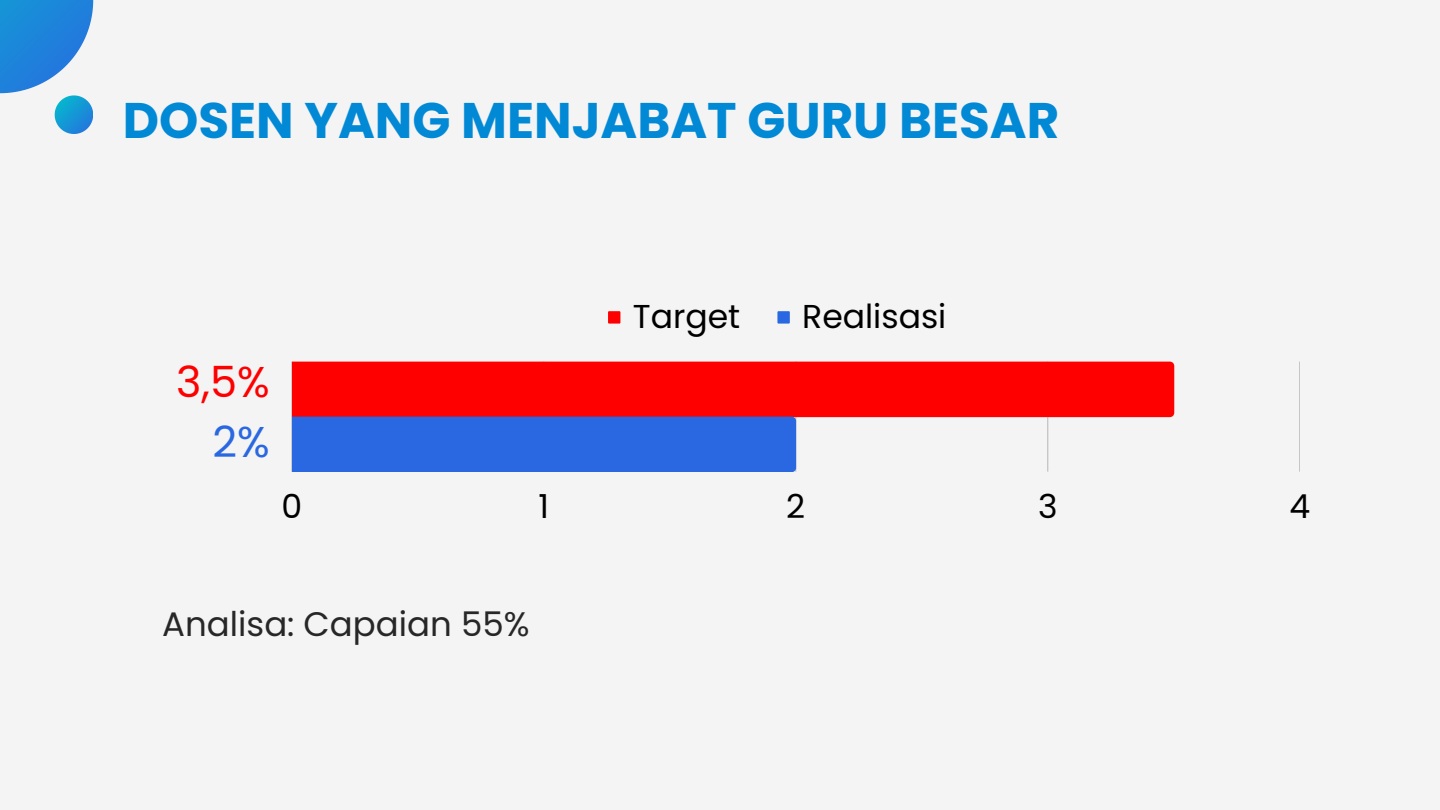
<style>
.page{position:relative;width:1440px;height:810px;background:#f4f4f4}
.page>*{position:absolute;margin:0;border:0;box-sizing:border-box;transform-origin:0 0}
.t1{font:700 50px "Poppins";color:#0189d6}
.t2{font:43px "Poppins";color:#f00}
.t3{font:43px "Poppins";color:#2a68e1}
.t4{font:34px "Poppins";color:#272727}
.t5{font:33.1px "Poppins";color:#000}
</style>
<div class="page">
<div style="left:608px;top:311px;width:12px;height:13px;background:#f00"></div>
<div style="left:777px;top:311px;width:13px;height:13px;background:#2a68e1"></div>
<svg style="left:291px;top:362px;width:1009px;height:110px;fill:#f00"></svg>
<svg style="left:1170px;top:362px;width:4px;height:55px"></svg>
<div style="left:292px;top:417px;width:504px;height:55px;background:#2a68e1"></div>
<svg style="left:0;top:0;width:93px;height:134px"></svg>
<p class="t1" style="left:123px;top:86px;width:938px">DOSEN YANG MENJABAT GURU BESAR</p>
<p class="t2" style="left:176px;top:352px;width:95px">3,5%</p>
<p class="t3" style="left:212px;top:412px;width:59px">2%</p>
<p class="t5" style="left:633px;top:293px;width:109px">Target</p>
<p class="t5" style="left:802px;top:293px;width:146px">Realisasi</p>
<p class="t5" style="left:281px;top:483px;width:22px">0</p>
<p class="t5" style="left:539px;top:483px;width:12px">1</p>
<p class="t5" style="left:786px;top:483px;width:21px">2</p>
<p class="t5" style="left:1038px;top:483px;width:21px">3</p>
<p class="t5" style="left:1289px;top:483px;width:22px">4</p>
<p class="t4" style="left:162px;top:600px;width:369px">Analisa: Capaian 55%</p>
</div>
